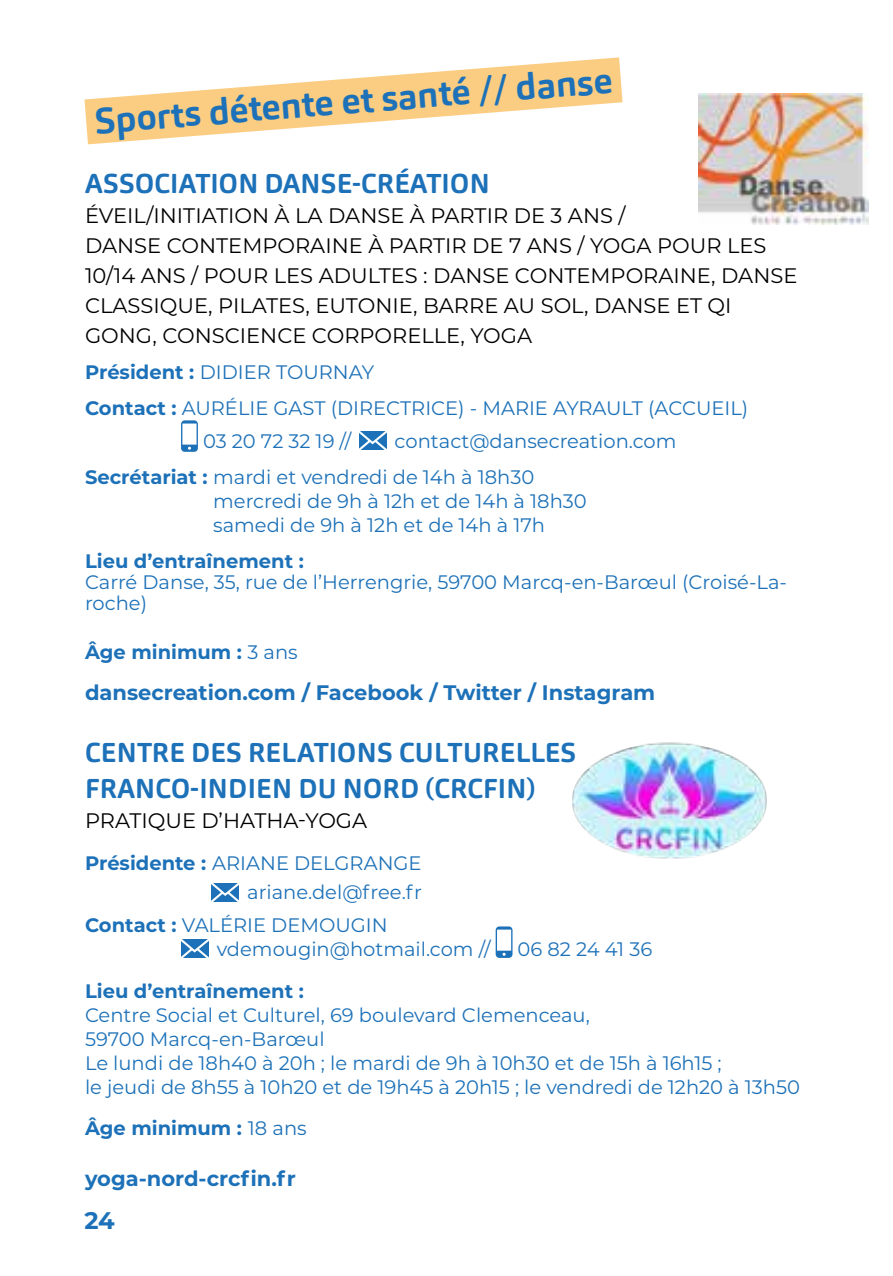
<style>
.page{position:relative;width:893px;height:1276px;background:#fff}
.page>*{position:absolute;margin:0;border:0;box-sizing:border-box;transform-origin:0 0}
.t1{font:700 36px "Carnas";color:#1d71b8}
.t2{font:700 27px/36px "Carnas";letter-spacing:.01em;color:#1d71b8}
.t3{font:700 24px "Montserrat";color:#1d71b8}
.t4{font:21px/30px "Montserrat";color:#000}
.t5{font:700 21px "Montserrat";color:#1d71b8}
.t6{font:19.5px/24px "Montserrat";color:#1d71b8}
.t7{font:700 19.5px "Montserrat";color:#1d71b8}
.s1{font-weight:700}
.s2{font-weight:400}
</style>
<div class="page">
<svg style="left:84px;top:57px;width:539px;height:88px"></svg>
<svg style="left:181px;top:420px;width:17px;height:32px"></svg>
<svg style="left:359px;top:431px;width:28px;height:19px"></svg>
<svg style="left:211px;top:883px;width:28px;height:19px"></svg>
<svg style="left:181px;top:939px;width:28px;height:19px"></svg>
<svg style="left:496px;top:926px;width:16px;height:32px"></svg>
<img style="left:572px;top:742px;width:195px;height:117px">
<img style="left:699px;top:94px;width:170px;height:131px">
<h1 class="t1" style="left:93px;top:96px;width:521px;rotate:-4deg">Sports détente et santé // danse</h1>
<h2 class="t2" style="left:85px;top:165px;width:406px">ASSOCIATION DANSE-CRÉATION</h2>
<p class="t4" style="left:85px;top:200px;width:714px">ÉVEIL/INITIATION À LA DANSE À PARTIR DE 3 ANS /<br>DANSE CONTEMPORAINE À PARTIR DE 7 ANS / YOGA POUR LES 10/14 ANS / POUR LES ADULTES : DANSE CONTEMPORAINE, DANSE CLASSIQUE, PILATES, EUTONIE, BARRE AU SOL, DANSE ET QI GONG, CONSCIENCE CORPORELLE, YOGA</p>
<p class="t6" style="left:85px;top:353px;width:665px;line-height:36px"><span class="s1">Président :</span> DIDIER TOURNAY<br><span class="s1">Contact :</span> AURÉLIE GAST (DIRECTRICE) - MARIE AYRAULT (ACCUEIL)</p>
<p class="t6" style="left:203px;top:428px;width:150px">03 20 72 32 19 //</p>
<p class="t6" style="left:85px;top:422px;width:593px;line-height:36px;text-indent:310px">contact@dansecreation.com<br><span class="s1">Secrétariat :</span> mardi et vendredi de 14h à 18h30</p>
<p class="t6" style="left:213px;top:488px;width:375px">mercredi de 9h à 12h et de 14h à 18h30 samedi de 9h à 12h et de 14h à 17h</p>
<p class="t7" style="left:85px;top:546px;width:220px">Lieu d’entraînement :</p>
<p class="t6" style="left:85px;top:570px;width:703px;line-height:21px">Carré Danse, 35, rue de l’Herrengrie, 59700 Marcq-en-Barœul (Croisé-La&shy;roche)</p>
<p class="t7" style="left:85px;top:638px;width:214px">Âge minimum : <span class="s2">3 ans</span></p>
<p class="t5" style="left:85px;top:677px;width:572px">dansecreation.com / Facebook / Twitter / Instagram</p>
<h2 class="t2" style="left:85px;top:734px;width:492px">CENTRE DES RELATIONS CULTURELLES<br>FRANCO-INDIEN DU NORD (CRCFIN)</h2>
<p class="t4" style="left:85px;top:804px;width:284px">PRATIQUE D’HATHA-YOGA</p>
<p class="t6" style="left:85px;top:847px;width:338px;line-height:29.4px;text-align:right"><span class="s1">Présidente :</span> ARIANE DELGRANGE ariane.del@free.fr</p>
<p class="t6" style="left:217px;top:912px;width:275px;text-indent:-132px"><span class="s1">Contact :</span> VALÉRIE DEMOUGIN vdemougin@hotmail.com //</p>
<p class="t6" style="left:518px;top:936px;width:136px">06 82 24 41 36</p>
<p class="t7" style="left:85px;top:976px;width:220px">Lieu d’entraînement :</p>
<p class="t6" style="left:85px;top:1002px;width:716px">Centre Social et Culturel, 69 boulevard Clemenceau,<br>59700 Marcq-en-Barœul<br>Le lundi de 18h40 à 20h ; le mardi de 9h à 10h30 et de 15h à 16h15 ;<br>le jeudi de 8h55 à 10h20 et de 19h45 à 20h15 ; le vendredi de 12h20 à 13h50</p>
<p class="t7" style="left:85px;top:1114px;width:223px">Âge minimum : <span class="s2">18 ans</span></p>
<p class="t5" style="left:85px;top:1163px;width:212px">yoga-nord-crcfin.fr</p>
<p class="t3" style="left:84px;top:1203px;width:32px">24</p>
</div>
